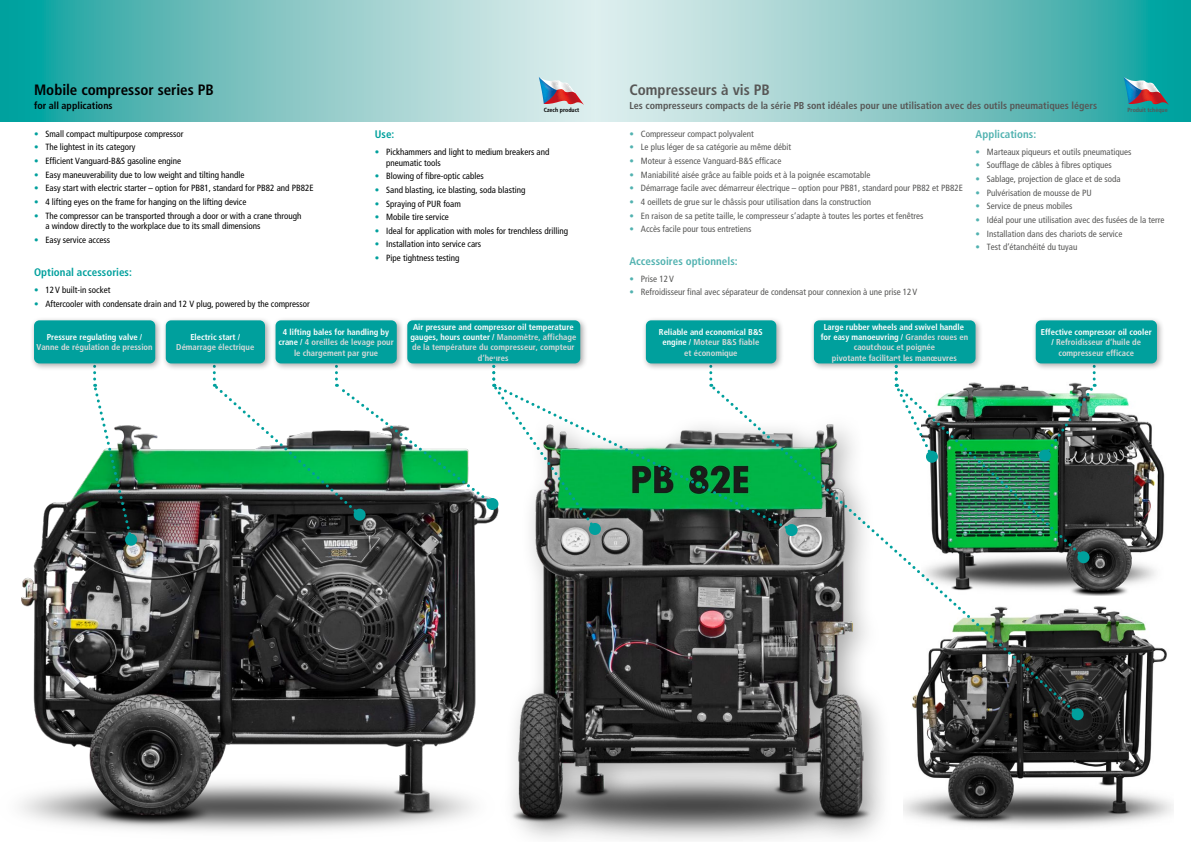
<style>
.page{position:relative;width:1191px;height:842px;background:#fff}
.page>*{position:absolute;margin:0;border:0;box-sizing:border-box;transform-origin:0 0}
.t1{font:700 condensed 15px "Frutiger CE";color:#000}
.t2{font:700 condensed 15px "Frutiger CE";color:#575756}
.t3{font:700 condensed 11px "Frutiger CE";letter-spacing:.005em;color:#51b2b0}
.t4{font:700 condensed 11px "Frutiger CE";letter-spacing:.005em;color:#00a09d}
.t5{font:700 condensed 10px "Frutiger CE";color:#575756}
.t6{font:700 condensed 10px "Frutiger CE";color:#000}
.t7{font:condensed 9px "Frutiger CE";color:#575756}
.t8{font:condensed 9px/10.8px "Frutiger CE";color:#000}
.t9{font:700 condensed 8.6px/10.3px "Frutiger CE";color:#dadada;text-align:center}
.t10{font:700 condensed 8.6px/10.3px "Frutiger CE";color:#fff;text-align:center}
.t11{font:700 condensed 6px "Frutiger CE";color:#575756}
.t12{font:700 condensed 6px "Frutiger CE";color:#000}
.s1{font-weight:900;color:#00a09d}
.s2{font-weight:900;color:#51b2b0}
.s3{color:#fff}
.s4{color:#dadada}
</style>
<div class="page">
<svg style="left:0;top:0;width:595px;height:121px;background:#7ec6c4"></svg>
<svg style="left:595px;top:0;width:596px;height:121px;background:#84c8c7"></svg>
<img style="left:1077px;top:384px;width:88px;height:211px">
<img style="left:974px;top:606px;width:199px;height:221px">
<img style="left:598px;top:531px;width:376px;height:310px">
<img style="left:20px;top:425px;width:578px;height:413px">
<svg style="left:539px;top:77px;width:45px;height:28px"></svg>
<svg style="left:1123px;top:77px;width:46px;height:28px"></svg>
<svg style="left:92px;top:371px;width:41px;height:170px"></svg>
<div style="left:125px;top:534px;width:12px;height:12px;background:#00a09d;border-radius:50%"></div>
<svg style="left:709px;top:424px;width:368px;height:290px"></svg>
<svg style="left:709px;top:371px;width:3px;height:10px"></svg>
<div style="left:1071px;top:708px;width:12px;height:12px;background:#00a09d;border-radius:50%"></div>
<div style="left:162px;top:316px;width:111px;height:55px;background:#000;opacity:.35"></div>
<div style="left:166px;top:320px;width:99px;height:43px;background:#00a09d;border-radius:5px"></div>
<div style="left:271px;top:316px;width:134px;height:55px;background:#000;opacity:.35"></div>
<div style="left:275px;top:320px;width:122px;height:43px;background:#00a09d;border-radius:5px"></div>
<div style="left:403px;top:316px;width:185px;height:55px;background:#000;opacity:.35"></div>
<div style="left:407px;top:320px;width:173px;height:43px;background:#00a09d;border-radius:5px"></div>
<div style="left:30px;top:316px;width:133px;height:55px;background:#000;opacity:.35"></div>
<div style="left:34px;top:320px;width:121px;height:43px;background:#00a09d;border-radius:5px"></div>
<div style="left:642px;top:316px;width:142px;height:55px;background:#000;opacity:.35"></div>
<div style="left:646px;top:320px;width:130px;height:43px;background:#00a09d;border-radius:5px"></div>
<div style="left:1031px;top:316px;width:134px;height:55px;background:#000;opacity:.35"></div>
<div style="left:1035px;top:320px;width:122px;height:43px;background:#00a09d;border-radius:5px"></div>
<div style="left:810px;top:316px;width:173px;height:55px;background:#000;opacity:.35"></div>
<div style="left:814px;top:320px;width:161px;height:43px;background:#00a09d;border-radius:5px"></div>
<div style="left:589px;top:523px;width:12px;height:12px;background:#00a09d;border-radius:50%"></div>
<img style="left:893px;top:359px;width:203px;height:200px">
<div style="left:1077px;top:551px;width:12px;height:12px;background:#00a09d;border-radius:50%"></div>
<svg style="left:492px;top:383px;width:298px;height:148px"></svg>
<svg style="left:212px;top:359px;width:384px;height:171px"></svg>
<div style="left:785px;top:524px;width:12px;height:12px;background:#00a09d;border-radius:50%"></div>
<h1 class="t1" style="left:34px;top:81px;width:181px">Mobile compressor series PB</h1>
<p class="t6" style="left:34px;top:100px;width:80px">for all applications</p>
<p class="t8" style="left:34px;top:128px;width:151px"><span class="s1">•</span> Small compact multipurpose compressor</p>
<p class="t8" style="left:34px;top:142px;width:103px"><span class="s1">•</span> The lightest in its category</p>
<p class="t8" style="left:34px;top:156px;width:148px"><span class="s1">•</span> Efficient Vanguard-B&amp;S gasoline engine</p>
<p class="t8" style="left:34px;top:169px;width:212px"><span class="s1">•</span> Easy maneuverability due to low weight and tilting handle</p>
<p class="t8" style="left:34px;top:183px;width:281px"><span class="s1">•</span> Easy start with electric starter – option for PB81, standard for PB82 and PB82E</p>
<p class="t8" style="left:34px;top:197px;width:214px"><span class="s1">•</span> 4 lifting eyes on the frame for hanging on the lifting device</p>
<p class="t8" style="left:45px;top:210px;width:257px;text-indent:-11px"><span class="s1">•</span> The compressor can be transported through a door or with a crane through a window directly to the workplace due to its small dimensions</p>
<p class="t8" style="left:34px;top:235px;width:78px"><span class="s1">•</span> Easy service access</p>
<p class="t4" style="left:34px;top:266px;width:99px">Optional accessories:</p>
<p class="t8" style="left:34px;top:284px;width:78px"><span class="s1">•</span> 12V built-in socket</p>
<p class="t8" style="left:34px;top:298px;width:277px"><span class="s1">•</span> Aftercooler with condensate drain and 12 V plug, powered by the compressor</p>
<h1 class="t2" style="left:629px;top:81px;width:142px">Compresseurs à vis PB</h1>
<p class="t5" style="left:629px;top:100px;width:469px">Les compresseurs compacts de la série PB sont idéales pour une utilisation avec des outils pneumatiques légers</p>
<p class="t12" style="left:544px;top:107px;width:37px">Czech product</p>
<p class="t11" style="left:1127px;top:107px;width:42px">Produit tchèque</p>
<p class="t4" style="left:375px;top:128px;width:21px">Use:</p>
<p class="t8" style="left:386px;top:146px;width:165px;text-indent:-11px"><span class="s1">•</span> Pickhammers and light to medium breakers and pneumatic tools</p>
<p class="t8" style="left:375px;top:171px;width:110px"><span class="s1">•</span> Blowing of fibre-optic cables</p>
<p class="t8" style="left:375px;top:184px;width:152px"><span class="s1">•</span> Sand blasting, ice blasting, soda blasting</p>
<p class="t8" style="left:375px;top:198px;width:87px"><span class="s1">•</span> Spraying of PUR foam</p>
<p class="t8" style="left:375px;top:212px;width:75px"><span class="s1">•</span> Mobile tire service</p>
<p class="t8" style="left:375px;top:225px;width:195px"><span class="s1">•</span> Ideal for application with moles for trenchless drilling</p>
<p class="t8" style="left:375px;top:239px;width:108px"><span class="s1">•</span> Installation into service cars</p>
<p class="t8" style="left:375px;top:253px;width:86px"><span class="s1">•</span> Pipe tightness testing</p>
<p class="t7" style="left:629px;top:128px;width:126px"><span class="s2">•</span> Compresseur compact polyvalent</p>
<p class="t7" style="left:629px;top:142px;width:163px"><span class="s2">•</span> Le plus léger de sa catégorie au même débit</p>
<p class="t7" style="left:629px;top:156px;width:153px"><span class="s2">•</span> Moteur à essence Vanguard-B&amp;S efficace</p>
<p class="t7" style="left:629px;top:169px;width:242px"><span class="s2">•</span> Maniabilité aisée grâce au faible poids et à la poignée escamotable</p>
<p class="t7" style="left:629px;top:183px;width:335px"><span class="s2">•</span> Démarrage facile avec démarreur électrique – option pour PB81, standard pour PB82 et PB82E</p>
<p class="t7" style="left:629px;top:197px;width:243px"><span class="s2">•</span> 4 oeillets de grue sur le châssis pour utilisation dans la construction</p>
<p class="t7" style="left:629px;top:210px;width:295px"><span class="s2">•</span> En raison de sa petite taille, le compresseur s‘adapte à toutes les portes et fenêtres</p>
<p class="t7" style="left:629px;top:224px;width:123px"><span class="s2">•</span> Accès facile pour tous entretiens</p>
<p class="t3" style="left:629px;top:255px;width:110px">Accessoires optionnels:</p>
<p class="t7" style="left:629px;top:273px;width:46px"><span class="s2">•</span> Prise 12V</p>
<p class="t7" style="left:629px;top:287px;width:289px"><span class="s2">•</span> Refroidisseur final avec séparateur de condensat pour connexion à une prise 12V</p>
<p class="t3" style="left:975px;top:128px;width:62px">Applications:</p>
<p class="t7" style="left:975px;top:147px;width:157px"><span class="s2">•</span> Marteaux piqueurs et outils pneumatiques</p>
<p class="t7" style="left:975px;top:160px;width:138px"><span class="s2">•</span> Soufflage de câbles à fibres optiques</p>
<p class="t7" style="left:975px;top:174px;width:147px"><span class="s2">•</span> Sablage, projection de glace et de soda</p>
<p class="t7" style="left:975px;top:187px;width:118px"><span class="s2">•</span> Pulvérisation de mousse de PU</p>
<p class="t7" style="left:975px;top:201px;width:98px"><span class="s2">•</span> Service de pneus mobiles</p>
<p class="t7" style="left:975px;top:215px;width:190px"><span class="s2">•</span> Idéal pour une utilisation avec des fusées de la terre</p>
<p class="t7" style="left:975px;top:228px;width:148px"><span class="s2">•</span> Installation dans des chariots de service</p>
<p class="t7" style="left:975px;top:242px;width:103px"><span class="s2">•</span> Test d‘étanchéité du tuyau</p>
<p class="t10" style="left:47px;top:332px;width:97px">Pressure regulating valve /</p>
<p class="t9" style="left:36px;top:342px;width:118px">Vanne de régulation de pression</p>
<p class="t10" style="left:190px;top:332px;width:51px">Electric start /</p>
<p class="t9" style="left:176px;top:342px;width:79px">Démarrage électrique</p>
<p class="t9" style="left:278px;top:327px;width:117px"><span class="s3">4 lifting bales for handling by crane /</span> 4 oreilles de levage pour le chargement par grue</p>
<p class="t9" style="left:410px;top:322px;width:167px"><span class="s3">Air pressure and compressor oil temperature gauges, hours counter /</span> Manomètre, affichage de la température du compresseur, compteur d‘heures</p>
<p class="t9" style="left:820px;top:322px;width:149px"><span class="s3">Large rubber wheels and swivel handle for easy manoeuvring /</span> Grandes roues en caoutchouc et poignée<br>pivotante facilitant les manœuvres</p>
<p class="t10" style="left:659px;top:327px;width:105px">Reliable and economical B&amp;S engine / <span class="s4">Moteur B&amp;S fiable et économique</span></p>
<p class="t9" style="left:1040px;top:327px;width:112px"><span class="s3">Effective compressor oil cooler /</span> Refroidisseur d‘huile de compresseur efficace</p>
</div>
